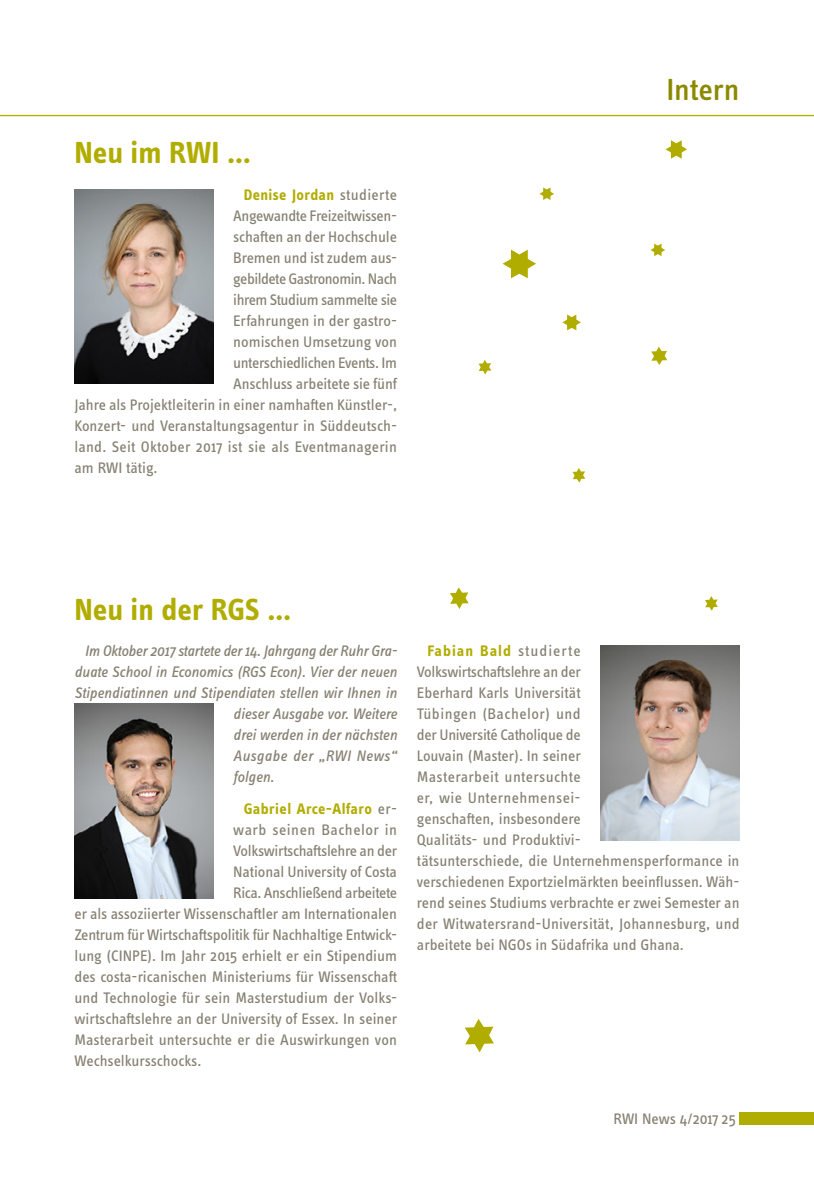
<style>
.page{position:relative;width:814px;height:1181px;background:#fff}
.page>*{position:absolute;margin:0;border:0;box-sizing:border-box;transform-origin:0 0}
.t1{font:700 31.5px "Info OT Text";color:#b1ad00}
.t2{font:500 31.5px "Info OT Text";letter-spacing:-.005em;color:#8b8900}
.t3{font:15.75px/21px "Info OT Text";letter-spacing:-.005em;color:#868172}
.t4{font:italic 15.75px "Info OT Text";letter-spacing:-.005em;color:#868172}
.t5{font:15.75px "Info OT Text";letter-spacing:-.025em;color:#868172}
.t6{font:15.75px "Info OT Text";letter-spacing:.015em;color:#868172}
.t7{font:700 15.75px "Info OT Text";letter-spacing:.02em;color:#b1ad00}
.t8{font:15.75px "Info OT Text";letter-spacing:-.03em;color:#868172}
.t9{font:15.75px "Info OT Text";letter-spacing:.03em;color:#868172}
.t10{font:italic 15.75px "Info OT Text";letter-spacing:.03em;color:#868172}
.s1{font-weight:400;color:#868172}
.s2{font-weight:700;color:#b1ad00}
</style>
<div class="page">
<div style="left:739px;top:1112px;width:75px;height:12px;background:#b1ad00"></div>
<hr style="left:0;top:115px;width:814px;height:1px;background:#b1ad00">
<img style="left:74px;top:189px;width:139px;height:194px">
<img style="left:600px;top:646px;width:139px;height:194px">
<img style="left:74px;top:704px;width:139px;height:194px">
<svg style="left:665px;top:140px;width:22px;height:19px"></svg>
<svg style="left:450px;top:587px;width:18px;height:22px"></svg>
<svg style="left:539px;top:187px;width:15px;height:13px"></svg>
<svg style="left:572px;top:468px;width:13px;height:15px"></svg>
<svg style="left:705px;top:596px;width:12px;height:15px"></svg>
<svg style="left:650px;top:244px;width:15px;height:12px"></svg>
<svg style="left:478px;top:360px;width:13px;height:14px"></svg>
<svg style="left:562px;top:314px;width:19px;height:16px"></svg>
<svg style="left:651px;top:347px;width:16px;height:18px"></svg>
<svg style="left:502px;top:249px;width:34px;height:29px"></svg>
<svg style="left:464px;top:1019px;width:30px;height:33px"></svg>
<h1 class="t1" style="left:74px;top:133px;width:178px">Neu im RWI …</h1>
<p class="t7" style="left:244px;top:185px;width:155px">Denise Jordan <span class="s1">studierte</span></p>
<p class="t5" style="left:233px;top:206px;width:165px">Angewandte Freizeitwissen-</p>
<p class="t3" style="left:233px;top:225px;width:165px">schaften an der Hochschule</p>
<p class="t3" style="left:233px;top:246px;width:165px">Bremen und ist zudem aus-</p>
<p class="t8" style="left:233px;top:269px;width:165px">gebildete Gastronomin. Nach</p>
<p class="t5" style="left:233px;top:290px;width:165px">ihrem Studium sammelte sie</p>
<p class="t3" style="left:233px;top:309px;width:165px">Erfahrungen in der gastro-</p>
<p class="t3" style="left:233px;top:330px;width:165px">nomischen Umsetzung von</p>
<p class="t5" style="left:233px;top:352px;width:165px">unterschiedlichen Events. Im</p>
<p class="t3" style="left:233px;top:372px;width:165px">Anschluss arbeitete sie fünf</p>
<p class="t3" style="left:74px;top:393px;width:324px">Jahre als Projektleiterin in einer namhaften Künstler-,</p>
<p class="t3" style="left:74px;top:414px;width:324px">Konzert- und Veranstaltungsagentur in Süddeutsch-</p>
<p class="t6" style="left:74px;top:436px;width:324px">land. Seit Oktober 2017 ist sie als Eventmanagerin</p>
<p class="t3" style="left:74px;top:456px;width:85px">am RWI tätig.</p>
<h1 class="t2" style="left:666px;top:70px;width:75px">Intern</h1>
<h1 class="t1" style="left:74px;top:590px;width:218px">Neu in der RGS …</h1>
<p class="t4" style="left:85px;top:641px;width:314px">Im Oktober 2017 startete der 14. Jahrgang der Ruhr Gra-</p>
<p class="t4" style="left:74px;top:662px;width:324px">duate School in Economics (RGS Econ). Vier der neuen</p>
<p class="t4" style="left:74px;top:683px;width:324px">Stipendiatinnen und Stipendiaten stellen wir Ihnen in</p>
<p class="t4" style="left:233px;top:704px;width:165px">dieser Ausgabe vor. Weitere</p>
<p class="t4" style="left:233px;top:725px;width:165px">drei werden in der nächsten</p>
<p class="t10" style="left:233px;top:746px;width:165px">Ausgabe der „RWI News“</p>
<p class="t4" style="left:233px;top:767px;width:42px">folgen.</p>
<p class="t7" style="left:244px;top:799px;width:155px">Gabriel Arce-Alfaro <span class="s1">er-</span></p>
<p class="t9" style="left:233px;top:820px;width:165px">warb seinen Bachelor in</p>
<p class="t3" style="left:233px;top:840px;width:165px">Volkswirtschaftslehre an der</p>
<p class="t3" style="left:233px;top:861px;width:165px">National University of Costa</p>
<p class="t5" style="left:233px;top:883px;width:165px">Rica. Anschließend arbeitete</p>
<p class="t3" style="left:74px;top:903px;width:324px">er als assoziierter Wissenschaftler am Internationalen</p>
<p class="t3" style="left:74px;top:924px;width:324px">Zentrum für Wirtschaftspolitik für Nachhaltige Entwick-</p>
<p class="t3" style="left:74px;top:945px;width:324px">lung (CINPE). Im Jahr 2015 erhielt er ein Stipendium</p>
<p class="t3" style="left:74px;top:966px;width:324px">des costa-ricanischen Ministeriums für Wissenschaft</p>
<p class="t3" style="left:74px;top:987px;width:324px">und Technologie für sein Masterstudium der Volks-</p>
<p class="t3" style="left:74px;top:1008px;width:324px">wirtschaftslehre an der University of Essex. In seiner</p>
<p class="t3" style="left:74px;top:1029px;width:324px">Masterarbeit untersuchte er die Auswirkungen von</p>
<p class="t3" style="left:74px;top:1050px;width:128px">Wechselkursschocks.</p>
<p class="t3" style="left:417px;top:640px;width:324px;text-indent:11px"><span class="s2">Fabian Bald</span> studierte<br>Volkswirtschaftslehre an der<br>Eberhard Karls Universität<br>Tübingen (Bachelor) und<br>der Université Catholique de<br>Louvain (Master). In seiner<br>Masterarbeit untersuchte<br>er, wie Unternehmensei-<br>genschaften, insbesondere<br>Qualitäts- und Produktivi-<br>tätsunterschiede, die Unternehmensperformance in verschiedenen Exportzielmärkten beeinflussen. Wäh&shy;rend seines Studiums verbrachte er zwei Semester an der Witwatersrand-Universität, Johannesburg, und arbeitete bei NGOs in Südafrika und Ghana.</p>
<p class="t3" style="left:613px;top:1107px;width:124px">RWI News 4/2017 25</p>
</div>
